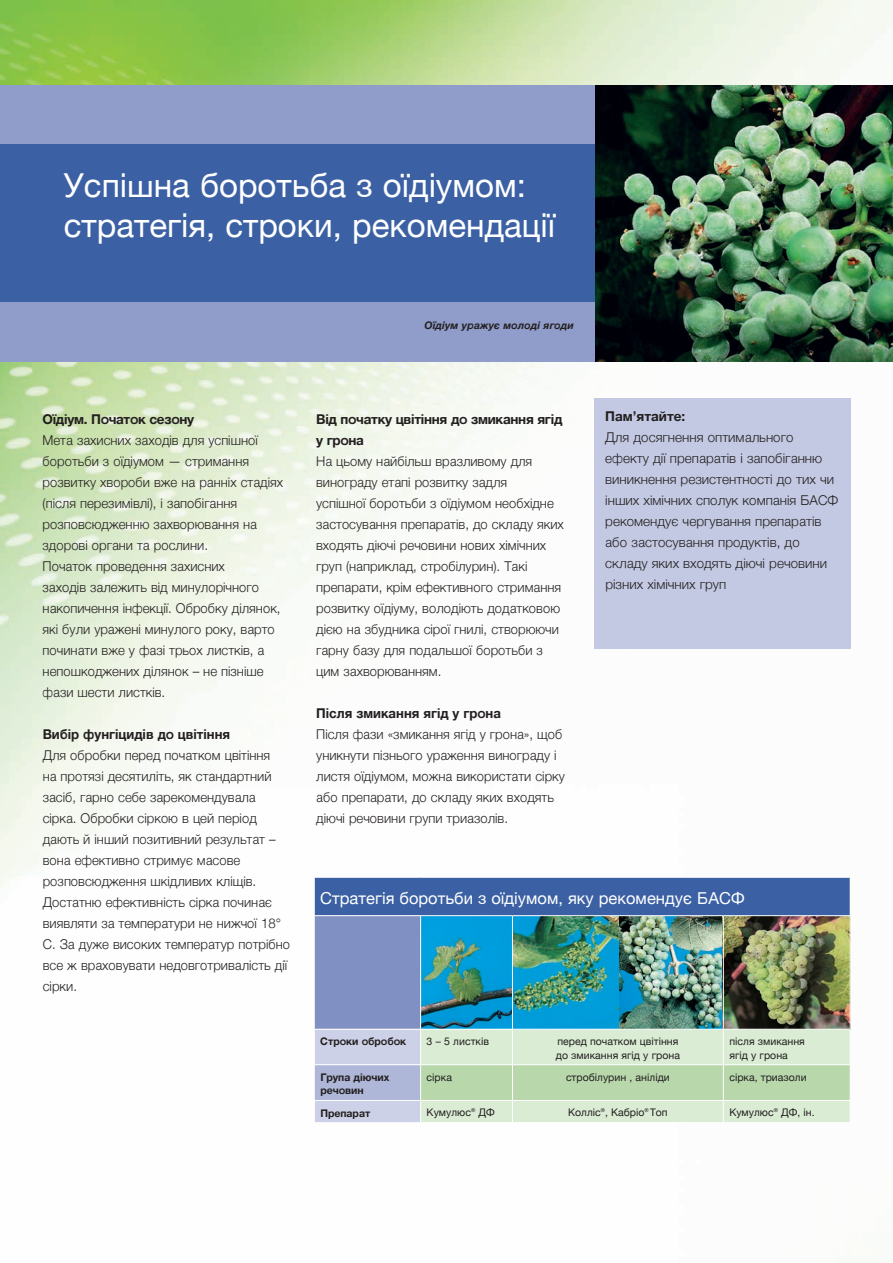
<style>
.page{position:relative;width:893px;height:1263px;background:#fff}
.page>*{position:absolute;margin:0;border:0;box-sizing:border-box;transform-origin:0 0}
.t1{font:33px/39.6px "Helvetica Neue";color:#fff}
.t2{font:16.5px "Helvetica Neue";color:#fff}
.t3{font:300 13.5px/21px "Helvetica Neue";color:#231f20}
.t4{font:700 13.5px/21px "Helvetica Neue";letter-spacing:-.01em;color:#231f20}
.t5{font:10.5px/13.5px "Helvetica Neue";color:#231f20}
.t6{font:700 10.5px/13.5px "Helvetica Neue";color:#231f20}
.t7{font:italic 700 10.5px "Helvetica Neue";letter-spacing:.01em;color:#231f20}
.t8{font:5.25px "Helvetica Neue";color:#231f20}
</style>
<div class="page">
<img style="left:0;top:0;width:893px;height:887px">
<img style="left:892px;top:713px;width:1px;height:174px">
<div style="left:0;top:85px;width:893px;height:276px;background:#909dca"></div>
<div style="left:0;top:145px;width:893px;height:157px;background:#3b61a4"></div>
<img style="left:595px;top:85px;width:297px;height:276px">
<div style="left:594px;top:398px;width:256px;height:251px;background:#c3c9e2"></div>
<img style="left:619px;top:916px;width:104px;height:113px">
<img style="left:724px;top:916px;width:126px;height:113px">
<img style="left:513px;top:916px;width:106px;height:113px">
<img style="left:421px;top:916px;width:91px;height:113px">
<div style="left:314px;top:877px;width:536px;height:39px;background:#3b61a4"></div>
<div style="left:314px;top:916px;width:107px;height:113px;background:#8190c2"></div>
<hr style="left:314px;top:877px;width:107px;height:1px;background:#fff">
<hr style="left:314px;top:878px;width:1px;height:37px;background:#fff">
<hr style="left:421px;top:877px;width:430px;height:1px;background:#fff">
<hr style="left:850px;top:878px;width:1px;height:37px;background:#fff">
<hr style="left:314px;top:915px;width:107px;height:1px;background:#fff">
<hr style="left:314px;top:916px;width:1px;height:113px;background:#fff">
<hr style="left:421px;top:915px;width:91px;height:1px;background:#fff">
<hr style="left:420px;top:916px;width:1px;height:113px;background:#fff">
<hr style="left:512px;top:915px;width:211px;height:1px;background:#fff">
<hr style="left:723px;top:915px;width:128px;height:1px;background:#fff">
<svg style="left:314px;top:1029px;width:537px;height:93px;background:#ccdfcc"></svg>
<h1 class="t1" style="left:64px;top:165px;width:493px">Успішна боротьба з оїдіумом: стратегія, строки, рекомендації</h1>
<p class="t7" style="left:424px;top:319px;width:151px">Оїдіум уражує молоді ягоди</p>
<p class="t4" style="left:43px;top:408px;width:153px">Оїдіум. Початок сезону</p>
<p class="t3" style="left:43px;top:429px;width:242px">Мета захисних заходів для успішної боротьби з оїдіумом — стримання розвитку хвороби вже на ранніх стадіях (після перезимівлі), і запобігання розповсюдженню захворювання на здорові органи та рослини.<br>Початок проведення захисних<br>заходів залежить від минулорічного накопичення інфекції. Обробку ділянок, які були уражені минулого року, варто починати вже у фазі трьох листків, а непошкоджених ділянок – не пізніше фази шести листків.</p>
<p class="t4" style="left:43px;top:723px;width:189px">Вибір фунгіцидів до цвітіння</p>
<p class="t3" style="left:43px;top:744px;width:249px">Для обробки перед початком цвітіння<br>на протязі десятиліть, як стандартний засіб, гарно себе зарекомендувала сірка. Обробки сіркою в цей період дають й інший позитивний результат – вона ефективно стримує масове розповсюдження шкідливих кліщів.<br>Достатню ефективність сірка починає виявляти за температури не нижчої 18° С. За дуже високих температур потрібно все ж враховувати недовготривалість дії сірки.</p>
<p class="t4" style="left:316px;top:408px;width:248px">Від початку цвітіння до змикання ягід у грона</p>
<p class="t3" style="left:316px;top:450px;width:249px">На цьому найбільш вразливому для винограду етапі розвитку задля<br>успішної боротьби з оїдіумом необхідне застосування препаратів, до складу яких входять діючі речовини нових хімічних груп (наприклад, стробілурин). Такі препарати, крім ефективного стримання розвитку оїдіуму, володіють додатковою дією на збудника сірої гнилі, створюючи гарну базу для подальшої боротьби з цим захворюванням.</p>
<p class="t4" style="left:316px;top:702px;width:186px">Після змикання ягід у грона</p>
<p class="t3" style="left:316px;top:723px;width:250px">Після фази «змикання ягід у грона», щоб уникнути пізнього ураження винограду і листя оїдіумом, можна використати сірку або препарати, до складу яких входять діючі речовини групи триазолів.</p>
<p class="t4" style="left:605px;top:405px;width:82px">Пам’ятайте:</p>
<p class="t3" style="left:605px;top:426px;width:235px">Для досягнення оптимального ефекту дії препаратів і запобіганню виникнення резистентності до тих чи інших хімічних сполук компанія БАСФ рекомендує чергування препаратів або застосування продуктів, до складу яких входять діючі речовини різних хімічних груп</p>
<p class="t2" style="left:320px;top:889px;width:426px">Стратегія боротьби з оїдіумом, яку рекомендує БАСФ</p>
<p class="t6" style="left:320px;top:1035px;width:87px">Строки обробок</p>
<p class="t5" style="left:427px;top:1034px;width:64px">3 – 5 листків</p>
<p class="t5" style="left:556px;top:1034px;width:126px">перед початком цвітіння до змикання ягід у грона</p>
<p class="t5" style="left:729px;top:1034px;width:77px">після змикання ягід у грона</p>
<p class="t6" style="left:320px;top:1070px;width:71px">Група діючих речовин</p>
<p class="t5" style="left:427px;top:1070px;width:27px">сірка</p>
<p class="t5" style="left:566px;top:1070px;width:105px">стробілурин , аніліди</p>
<p class="t5" style="left:729px;top:1070px;width:79px">сірка, триазоли</p>
<p class="t6" style="left:320px;top:1106px;width:51px">Препарат</p>
<p class="t5" style="left:427px;top:1106px;width:46px">Kумулюс</p>
<p class="t8" style="left:471px;top:1107px;width:6px">®</p>
<p class="t5" style="left:478px;top:1106px;width:18px">ДФ</p>
<p class="t5" style="left:568px;top:1106px;width:78px">Колліс , Кабріо</p>
<p class="t8" style="left:601px;top:1107px;width:6px">®</p>
<p class="t8" style="left:644px;top:1107px;width:6px">®</p>
<p class="t5" style="left:650px;top:1106px;width:19px">Топ</p>
<p class="t5" style="left:729px;top:1106px;width:46px">Кумулюс</p>
<p class="t8" style="left:774px;top:1107px;width:6px">®</p>
<p class="t5" style="left:781px;top:1106px;width:35px">ДФ, ін.</p>
</div>
